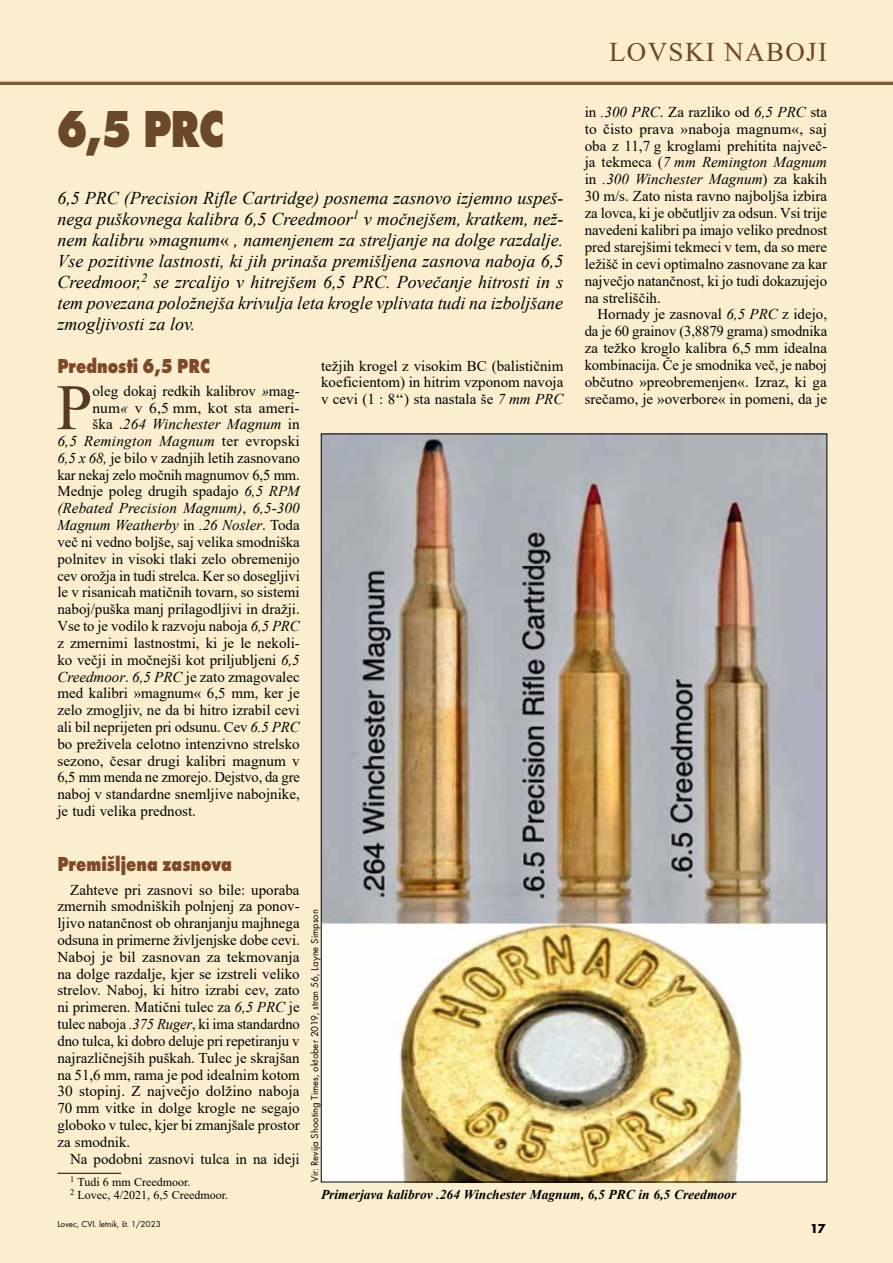
<style>
.page{position:relative;width:893px;height:1263px;background:#faeece}
.page>*{position:absolute;margin:0;border:0;box-sizing:border-box;transform-origin:0 0}
.t1{font:64.8px "Times New Roman";color:#563928}
.t2{font:700 54px "Futura TEE Extr";color:#6b4828;scale:.8 1}
.t3{font:27px "Times New Roman";letter-spacing:.05em;color:#6b4828}
.t4{font:700 21px "Futura TEE Extr";color:#804926;scale:.8 1}
.t5{font:italic 18px/21px "Times New Roman";color:#000;text-align:justify}
.t6{font:15px/17px "Times New Roman";color:#000;text-align:justify}
.t7{font:italic 15px "Times New Roman";letter-spacing:.005em;color:#000}
.t8{font:italic 700 13.5px "Times New Roman";color:#000}
.t9{font:700 13.5px "Futura TEE";color:#000}
.t10{font:12px/13.5px "Times New Roman";color:#000}
.t11{font:10.5px "Futura TEE";color:#000}
.t12{font:9px "Futura TEE";color:#000}
.s1{font-style:italic}
.s2{font-style:normal}
</style>
<div class="page">
<hr style="left:57px;top:1173px;width:64px;height:1px;background:#000">
<hr style="left:0;top:82px;width:893px;height:3px;background:#805926">
<img style="left:323px;top:436px;width:502px;height:744px">
<h3 class="t3" style="left:609px;top:33px;width:219px">LOVSKI NABOJI</h3>
<p class="t6" style="left:585px;top:103px;width:244px">in <span class="s1">.300 PRC</span>. Za razliko od <span class="s1">6,5 PRC</span> sta to čisto prava »naboja magnum«, saj oba z 11,7 g kroglami prehitita največ&shy;ja tekmeca (<span class="s1">7 mm Remington Magnum </span>in <span class="s1">.300 Winchester Magnum</span>) za kakih 30 m/s. Zato nista ravno najboljša izbira za lovca, ki je občutljiv za odsun. Vsi trije navedeni kalibri pa imajo veliko prednost pred starejšimi tekmeci v tem, da so mere ležišč in cevi optimalno zasnovane za kar največjo natančnost, ki jo tudi dokazujejo na streliščih.</p>
<p class="t6" style="left:585px;top:305px;width:244px;text-indent:13px">Hornady je zasnoval <span class="s1">6,5 PRC</span> z idejo, da je 60 grainov (3,8879 grama) smodnika za težko kroglo kalibra 6,5 mm idealna kombinacija. Če je smodnika več, je naboj občutno »preobremenjen«. Izraz, ki ga srečamo, je »overbore« in pomeni, da je</p>
<h2 class="t2" style="left:57px;top:96px;width:210px">6,5 PRC</h2>
<p class="t5" style="left:57px;top:187px;width:507px">6,5 PRC (Precision Rifle Cartridge) posnema zasnovo izjemno uspeš&shy;nega puškovnega kalibra 6,5 Creedmoor<sup>1</sup> v močnejšem, kratkem, než&shy;nem kalibru <span class="s2">»</span>magnum<span class="s2">«</span> , namenjenem za streljanje na dolge razdalje.<br>Vse pozitivne lastnosti, ki jih prinaša premišljena zasnova naboja 6,5<br>Creedmoor,<sup>2</sup> se zrcalijo v hitrejšem 6,5 PRC. Povečanje hitrosti in s tem povezana položnejša krivulja leta krogle vplivata tudi na izboljšane zmogljivosti za lov.</p>
<h3 class="t4" style="left:57px;top:353px;width:192px">Prednosti 6,5 PRC</h3>
<h1 class="t1" style="left:56px;top:362px;width:38px">P</h1>
<p class="t6" style="left:92px;top:382px;width:209px">oleg dokaj redkih kalibrov <span class="s1">»</span>mag-</p>
<p class="t6" style="left:321px;top:357px;width:244px;line-height:16.5px">težjih krogel z visokim BC (balističnim koeficientom) in hitrim vzponom navoja v cevi (1 : 8‘‘) sta nastala še <span class="s1">7 mm PRC</span></p>
<p class="t6" style="left:92px;top:399px;width:209px">num<span class="s1">«</span> v 6,5 mm, kot sta ameri-</p>
<p class="t7" style="left:92px;top:414px;width:209px"><span class="s2">ška .</span>264 Winchester Magnum <span class="s2">in</span></p>
<p class="t7" style="left:57px;top:431px;width:244px">6,5 Remington Magnum <span class="s2">ter evropski</span></p>
<p class="t6" style="left:57px;top:449px;width:244px"><span class="s1">6,5 x 68,</span> je bilo v zadnjih letih zasnovano</p>
<p class="t6" style="left:57px;top:466px;width:244px">kar nekaj zelo močnih magnumov 6,5 mm.</p>
<p class="t6" style="left:57px;top:482px;width:244px">Mednje poleg drugih spadajo <span class="s1">6,5 RPM</span></p>
<p class="t7" style="left:57px;top:498px;width:244px">(Rebated Precision Magnum)<span class="s2">,</span> 6,5-300</p>
<p class="t7" style="left:57px;top:515px;width:244px">Magnum Weatherby <span class="s2">in</span> .26 Nosler<span class="s2">. Toda</span></p>
<p class="t6" style="left:57px;top:533px;width:244px">več ni vedno boljše, saj velika smodniška</p>
<p class="t6" style="left:57px;top:550px;width:244px">polnitev in visoki tlaki zelo obremenijo</p>
<p class="t6" style="left:57px;top:567px;width:244px">cev orožja in tudi strelca. Ker so dosegljivi</p>
<p class="t6" style="left:57px;top:583px;width:244px">le v risanicah matičnih tovarn, so sistemi</p>
<p class="t6" style="left:57px;top:600px;width:244px">naboj/puška manj prilagodljivi in dražji.</p>
<p class="t6" style="left:57px;top:617px;width:244px">Vse to je vodilo k razvoju naboja <span class="s1">6,5 PRC</span></p>
<p class="t6" style="left:57px;top:634px;width:244px">z zmernimi lastnostmi, ki je le nekoli-</p>
<p class="t6" style="left:57px;top:651px;width:244px">ko večji in močnejši kot priljubljeni <span class="s1">6,5</span></p>
<p class="t6" style="left:57px;top:667px;width:244px"><span class="s1">Creedmoor</span>. <span class="s1">6,5 PRC</span> je zato zmagovalec</p>
<p class="t6" style="left:57px;top:684px;width:244px">med kalibri »magnum« 6,5 mm, ker je</p>
<p class="t6" style="left:57px;top:701px;width:244px">zelo zmogljiv, ne da bi hitro izrabil cevi</p>
<p class="t6" style="left:57px;top:718px;width:244px">ali bil neprijeten pri odsunu. Cev <span class="s1">6.5 PRC</span></p>
<p class="t6" style="left:57px;top:735px;width:244px">bo preživela celotno intenzivno strelsko</p>
<p class="t6" style="left:57px;top:752px;width:244px">sezono, česar drugi kalibri magnum v</p>
<p class="t6" style="left:57px;top:768px;width:244px">6,5 mm menda ne zmorejo. Dejstvo, da gre</p>
<p class="t6" style="left:57px;top:785px;width:244px">naboj v standardne snemljive nabojnike,</p>
<p class="t6" style="left:57px;top:802px;width:140px">je tudi velika prednost.</p>
<h3 class="t4" style="left:57px;top:852px;width:220px">Premišljena zasnova</h3>
<p class="t6" style="left:57px;top:880px;width:244px;text-indent:13px">Zahteve pri zasnovi so bile: uporaba zmernih smodniških polnjenj za ponov&shy;ljivo natančnost ob ohranjanju majhnega odsuna in primerne življenjske dobe cevi.<br>Naboj je bil zasnovan za tekmovanja na dolge razdalje, kjer se izstreli veliko strelov. Naboj, ki hitro izrabi cev, zato ni primeren. Matični tulec za <span class="s1">6,5 PRC</span> je tulec naboja <span class="s1">.375 Ruger</span>, ki ima standardno dno tulca, ki dobro deluje pri repetiranju v najrazličnejših puškah. Tulec je skrajšan na 51,6 mm, rama je pod idealnim kotom 30 stopinj. Z največjo dolžino naboja 70 mm vitke in dolge krogle ne segajo globoko v tulec, kjer bi zmanjšale prostor za smodnik.</p>
<p class="t6" style="left:70px;top:1150px;width:231px">Na podobni zasnovi tulca in na ideji</p>
<p class="t10" style="left:70px;top:1174px;width:160px"><sup>1</sup> Tudi 6 mm Creedmoor.<br><sup>2</sup> Lovec, 4/2021, 6,5 Creedmoor.</p>
<p class="t11" style="left:309px;top:1182px;width:274px;rotate:-90deg">Vir: Revija Shooting Times, oktober 2019, stran 56, Layne Simpson</p>
<p class="t8" style="left:321px;top:1185px;width:417px">Primerjava kalibrov .264 Winchester Magnum, 6,5 PRC in 6,5 Creedmoor</p>
<p class="t12" style="left:57px;top:1219px;width:105px">Lovec, CVI. letnik, št. 1/2023</p>
<p class="t9" style="left:810px;top:1220px;width:17px">17</p>
</div>
